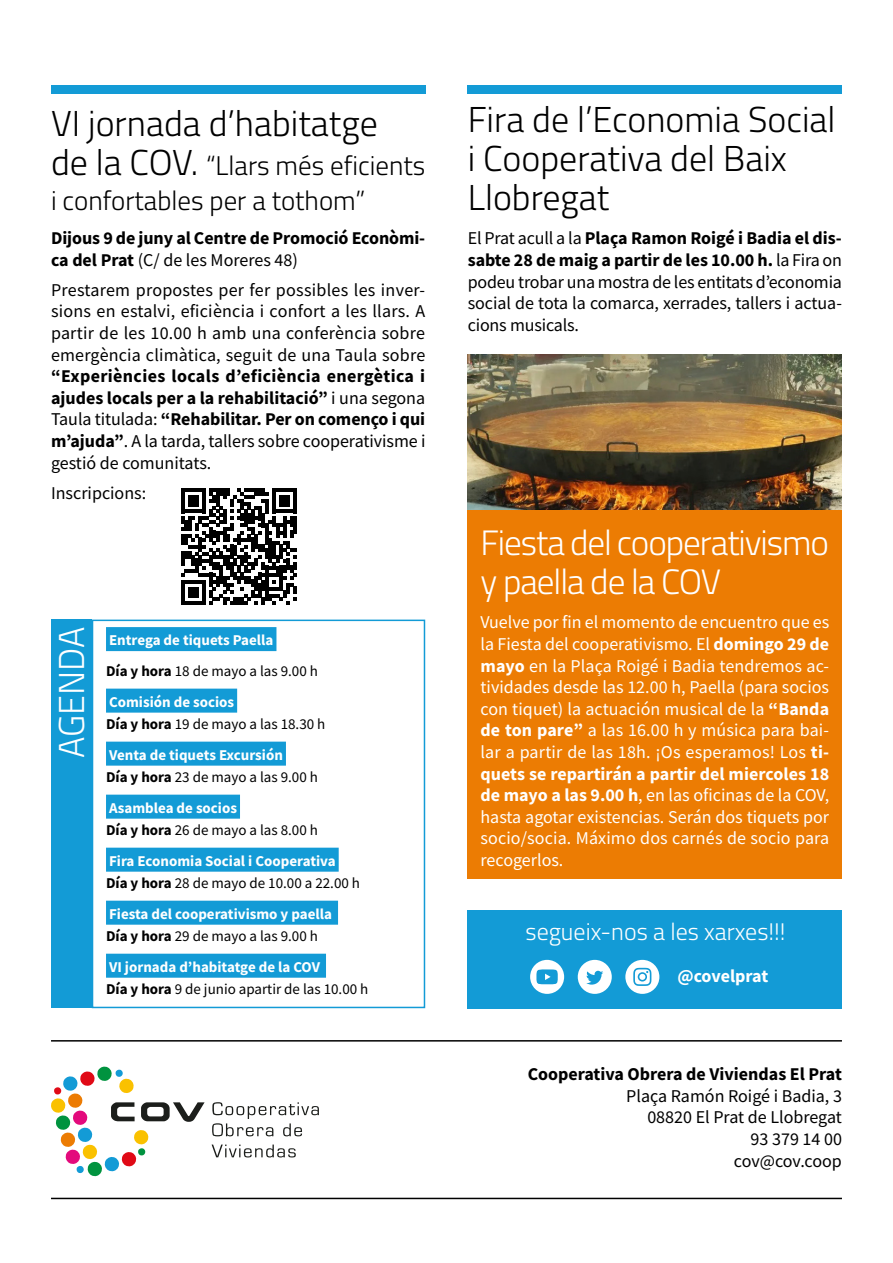
<style>
.page{position:relative;width:893px;height:1263px;background:#fff}
.page>*{position:absolute;margin:0;border:0;box-sizing:border-box;transform-origin:0 0}
.t1{font:300 36px/39px "Cairo";color:#000}
.t2{font:300 36px "Cairo";color:#fff}
.t3{font:300 35.25px/39px "Cairo";letter-spacing:-.03em;color:#fff}
.t4{font:300 27px/34.5px "Cairo";color:#000}
.t5{font:300 24px "Cairo";color:#fff}
.t6{font:18px/21.6px "Source Sans Pro";letter-spacing:-.005em;color:#000;text-align:justify}
.t7{font:18px/21.6px "Source Sans Pro";letter-spacing:.005em;color:#fff;text-align:justify}
.t8{font:700 18px/21.6px "Source Sans Pro";letter-spacing:-.005em;color:#000}
.t9{font:700 18px "Source Sans Pro";letter-spacing:-.01em;color:#fff}
.t10{font:15px "Source Sans Pro";color:#000}
.t11{font:700 15px "Source Sans Pro";color:#fff}
.s1{font-size:36px}
.s2{font-weight:400}
.s3{font-weight:700}
</style>
<div class="page">
<div style="left:467px;top:910px;width:375px;height:98px;background:#139bd6"></div>
<svg style="left:212px;top:1102px;width:107px;height:55px"></svg>
<svg style="left:51px;top:1066px;width:154px;height:110px"></svg>
<div style="left:106px;top:627px;width:170px;height:24px;background:#139bd6"></div>
<div style="left:106px;top:689px;width:131px;height:24px;background:#139bd6"></div>
<div style="left:106px;top:742px;width:180px;height:24px;background:#139bd6"></div>
<div style="left:106px;top:795px;width:134px;height:24px;background:#139bd6"></div>
<div style="left:106px;top:848px;width:233px;height:24px;background:#139bd6"></div>
<div style="left:106px;top:901px;width:232px;height:24px;background:#139bd6"></div>
<div style="left:106px;top:954px;width:220px;height:24px;background:#139bd6"></div>
<div style="left:92px;top:620px;width:333px;height:388px;border:2px solid #139bd6"></div>
<hr style="left:51px;top:1040px;width:791px;height:1px;background:#000">
<hr style="left:51px;top:1198px;width:791px;height:1px;background:#000">
<div style="left:468px;top:509px;width:374px;height:370px;background:#ec7c03"></div>
<svg style="left:578px;top:960px;width:34px;height:34px"></svg>
<svg style="left:625px;top:960px;width:34px;height:34px"></svg>
<svg style="left:530px;top:960px;width:34px;height:34px"></svg>
<div style="left:468px;top:85px;width:374px;height:9px;background:#139bd6"></div>
<div style="left:52px;top:85px;width:374px;height:9px;background:#139bd6"></div>
<svg style="left:181px;top:489px;width:116px;height:115px"></svg>
<img style="left:468px;top:355px;width:374px;height:154px">
<div style="left:51px;top:620px;width:41px;height:388px;background:#139bd6"></div>
<p class="t1" style="left:51px;top:104px;width:328px">VI jornada d’habitatge</p>
<p class="t4" style="left:51px;top:148px;width:376px"><span class="s1">de la COV.</span> “Llars més eficients i confortables per a tothom”</p>
<p class="t8" style="left:51px;top:227px;width:376px">Dijous 9 de juny al Centre de Promoció Econòmi&shy;ca del Prat <span class="s2">(C/ de les Moreres 48)</span></p>
<p class="t6" style="left:51px;top:279px;width:376px">Prestarem propostes per fer possibles les inver&shy;sions en estalvi, eficiència i confort a les llars. A partir de les 10.00 h amb una conferència sobre emergència climàtica, seguit de una Taula sobre <span class="s3">“Experiències locals d’eficiència energètica i ajudes locals per a la rehabilitació”</span> i una segona Taula titulada: <span class="s3">“Rehabilitar. Per on començo i qui m’ajuda”</span>. A la tarda, tallers sobre cooperativisme i gestió de comunitats.</p>
<p class="t6" style="left:51px;top:482px;width:97px">Inscripcions:</p>
<p class="t2" style="left:46px;top:758px;width:133px;rotate:-90deg">AGENDA</p>
<p class="t11" style="left:109px;top:630px;width:166px">Entrega de tiquets Paella</p>
<p class="t10" style="left:106px;top:661px;width:213px"><span class="s3">Día y hora</span> 18 de mayo a las 9.00 h</p>
<p class="t11" style="left:109px;top:691px;width:127px">Comisión de socios</p>
<p class="t10" style="left:106px;top:714px;width:221px"><span class="s3">Día y hora</span> 19 de mayo a las 18.30 h</p>
<p class="t11" style="left:109px;top:744px;width:175px">Venta de tiquets Excursión</p>
<p class="t10" style="left:106px;top:767px;width:213px"><span class="s3">Día y hora</span> 23 de mayo a las 9.00 h</p>
<p class="t11" style="left:109px;top:797px;width:129px">Asamblea de socios</p>
<p class="t10" style="left:106px;top:820px;width:213px"><span class="s3">Día y hora</span> 26 de mayo a las 8.00 h</p>
<p class="t11" style="left:109px;top:850px;width:228px">Fira Economia Social i Cooperativa</p>
<p class="t10" style="left:106px;top:873px;width:256px"><span class="s3">Día y hora</span> 28 de mayo de 10.00 a 22.00 h</p>
<p class="t11" style="left:109px;top:903px;width:225px">Fiesta del cooperativismo y paella</p>
<p class="t10" style="left:106px;top:926px;width:213px"><span class="s3">Día y hora</span> 29 de mayo a las 9.00 h</p>
<p class="t11" style="left:109px;top:956px;width:212px">VI jornada d’habitatge de la COV</p>
<p class="t10" style="left:106px;top:979px;width:264px"><span class="s3">Día y hora</span> 9 de junio apartir de las 10.00 h</p>
<p class="t1" style="left:468px;top:100px;width:369px">Fira de l’Economia Social i Cooperativa del Baix<br>Llobregat</p>
<p class="t6" style="left:468px;top:227px;width:376px">El Prat acull a la <span class="s3">Plaça Ramon Roigé i Badia el dis&shy;sabte 28 de maig a partir de les 10.00 h.</span> la Fira on podeu trobar una mostra de les entitats d’economia social de tota la comarca, xerrades, tallers i actua&shy;cions musicals.</p>
<p class="t3" style="left:480px;top:523px;width:350px">Fiesta del cooperativismo y paella de la COV</p>
<p class="t7" style="left:480px;top:611px;width:350px">Vuelve por fin el momento de encuentro que es la Fiesta del cooperativismo. El <span class="s3">domingo 29 de mayo</span> en la Plaça Roigé i Badia tendremos ac&shy;tividades desde las 12.00 h, Paella (para socios con tiquet) la actuación musical de la <span class="s3">“Banda de ton pare”</span> a las 16.00 h y música para bai&shy;lar a partir de las 18h. ¡Os esperamos! Los <span class="s3">ti&shy;quets se repartirán a partir del miercoles 18 de mayo a las 9.00 h</span>, en las oficinas de la COV, hasta agotar existencias. Serán dos tiquets por socio/socia. Máximo dos carnés de socio para recogerlos.</p>
<p class="t5" style="left:525px;top:914px;width:262px">segueix-nos a les xarxes!!!</p>
<p class="t9" style="left:677px;top:964px;width:92px">@covelprat</p>
<p class="t8" style="left:528px;top:1063px;width:316px">Cooperativa Obrera de Viviendas El Prat</p>
<p class="t6" style="left:626px;top:1085px;width:217px">Plaça Ramón Roigé i Badia, 3</p>
<p class="t6" style="left:647px;top:1106px;width:196px">08820 El Prat de Llobregat</p>
<p class="t6" style="left:751px;top:1128px;width:93px">93 379 14 00</p>
<p class="t6" style="left:734px;top:1150px;width:110px">cov@cov.coop</p>
</div>
